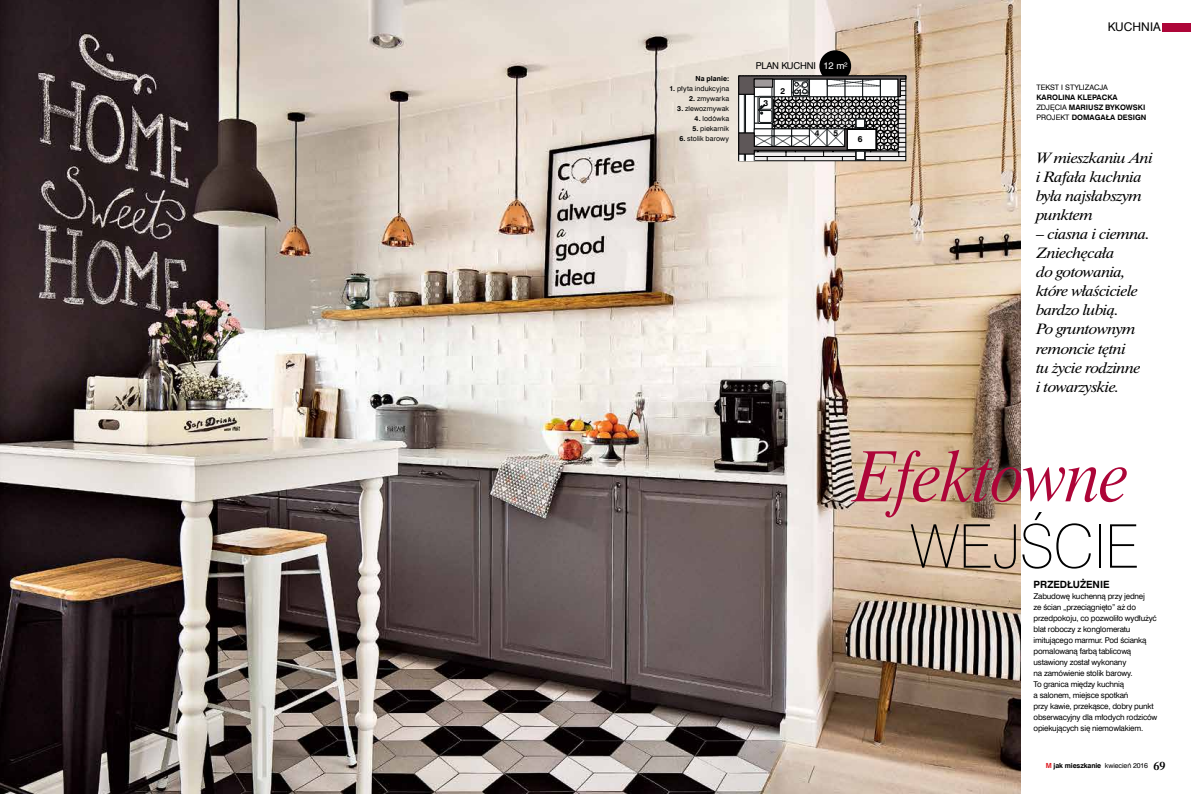
<style>
.page{position:relative;width:1191px;height:794px;background:#fff}
.page>*{position:absolute;margin:0;border:0;box-sizing:border-box;transform-origin:0 0}
.t1{font:68.4px "Dutch 801 BT Italic Headline";letter-spacing:-.01em;color:#ad0538}
.t2{font:60.3px "Swis 721 Th EU";letter-spacing:-.01em;color:#000}
.t3{font:italic 15px/19px "Dutch 801 BT";letter-spacing:-.03em;color:#000;scale:1.1 1}
.t4{font:12px "Swis 721 EU Normal";letter-spacing:.01em;color:#000}
.t5{font:10px "Swis 721 EU Bold";color:#000}
.t6{font:9.5px "Swis 721 EU Normal";letter-spacing:-.02em;color:#000}
.t7{font:8.4px "Swis 721 EU Bold";color:#000}
.t8{font:8px/11px "Swis 721 EU Normal";letter-spacing:-.025em;color:#000}
.t9{font:7.5px/10px "Swis 721 EU Bold";color:#000}
.t10{font:7.5px "Swis 721 EU Normal";color:#000}
.t11{font:7px "Swis 721 EU Normal";letter-spacing:.01em;color:#000}
.t12{font:7px "Swis 721 EU Bold";letter-spacing:-.015em;color:#000}
.t13{font:7px "Swis 721 EU Bold";letter-spacing:.01em;color:#000}
.s1{font-family:"Swis 721 EU Bold"}
.s2{color:#fff}
.s3{font-family:"Swis 721 EU Normal"}
.s4{color:#de1c23}
.s5{font-family:"Dutch 801 BT";font-weight:600;font-size:12px}
</style>
<div class="page">
<img style="left:0;top:0;width:1020px;height:794px">
<div style="left:845px;top:444px;width:288px;height:79px;background:#fff;opacity:.51"></div>
<div style="left:1162px;top:23px;width:29px;height:9px;background:#ad0538"></div>
<div style="left:819px;top:50px;width:32px;height:32px;background:#000;border-radius:50%"></div>
<svg style="left:738px;top:76px;width:168px;height:85px"></svg>
<div style="left:855px;top:151px;width:10px;height:9px;border:1px solid #111517"></div>
<div style="left:856px;top:151px;width:8px;height:9px;background:#fff"></div>
<div style="left:856px;top:151px;width:8px;height:9px;border:1px solid #111517"></div>
<p class="t13" style="left:695px;top:74px;width:35px">Na planie:</p>
<p class="t11" style="left:669px;top:84px;width:61px"><span class="s1">1.</span> płyta indukcyjna</p>
<p class="t11" style="left:689px;top:94px;width:42px"><span class="s1">2.</span> zmywarka</p>
<p class="t11" style="left:677px;top:104px;width:53px"><span class="s1">3.</span> zlewozmywak</p>
<p class="t11" style="left:694px;top:114px;width:36px"><span class="s1">4.</span> lodówka</p>
<p class="t11" style="left:692px;top:124px;width:38px"><span class="s1">5.</span> piekarnik</p>
<p class="t11" style="left:679px;top:134px;width:51px"><span class="s1">6.</span> stolik barowy</p>
<p class="t6" style="left:755px;top:60px;width:93px">PLAN KUCHNI <span class="s2">12 m²</span></p>
<p class="t7" style="left:763px;top:98px;width:6px">3</p>
<p class="t7" style="left:780px;top:86px;width:6px">2</p>
<p class="t7" style="left:798px;top:86px;width:6px">1</p>
<p class="t7" style="left:815px;top:127px;width:6px">4</p>
<p class="t7" style="left:833px;top:127px;width:6px">5</p>
<p class="t7" style="left:857px;top:134px;width:6px">6</p>
<h3 class="t4" style="left:1107px;top:20px;width:55px">KUCHNIA</h3>
<p class="t10" style="left:1036px;top:83px;width:73px">TEKST I STYLIZACJA</p>
<p class="t9" style="left:1036px;top:93px;width:111px">KAROLINA KLEPACKA<br><span class="s3">ZDJĘCIA</span> MARIUSZ BYKOWSKI<br><span class="s3">PROJEKT</span> DOMAGAŁA DESIGN</p>
<h3 class="t3" style="left:1036px;top:149px;width:108px">W mieszkaniu Ani i Rafała kuchnia była najsłabszym punktem</h3>
<h3 class="t3" style="left:1036px;top:225px;width:105px">– ciasna i ciemna.<br>Zniechęcała<br>do gotowania, które właściciele bardzo lubią.<br>Po gruntownym remoncie tętni<br>tu życie rodzinne<br>i towarzyskie.</h3>
<h1 class="t1" style="left:854px;top:434px;width:277px">Efektowne</h1>
<h2 class="t2" style="left:910px;top:509px;width:230px">WEJŚCIE</h2>
<p class="t5" style="left:1033px;top:578px;width:77px">PRZEDŁUŻENIE</p>
<p class="t8" style="left:1033px;top:590px;width:125px">Zabudowę kuchenną przy jednej<br>ze ścian „przeciągnięto” aż do przedpokoju, co pozwoliło wydłużyć blat roboczy z konglomeratu imitującego marmur. Pod ścianką pomalowaną farbą tablicową ustawiony został wykonany<br>na zamówienie stolik barowy.<br>To granica między kuchnią<br>a salonem, miejsce spotkań<br>przy kawie, przekąsce, dobry punkt obserwacyjny dla młodych rodziców opiekujących się niemowlakiem.</p>
<p class="t12" style="left:1045px;top:761px;width:121px"><span class="s4">M</span> jak mieszkanie <span class="s3">kwiecień 2016</span> <span class="s5">69</span></p>
</div>
